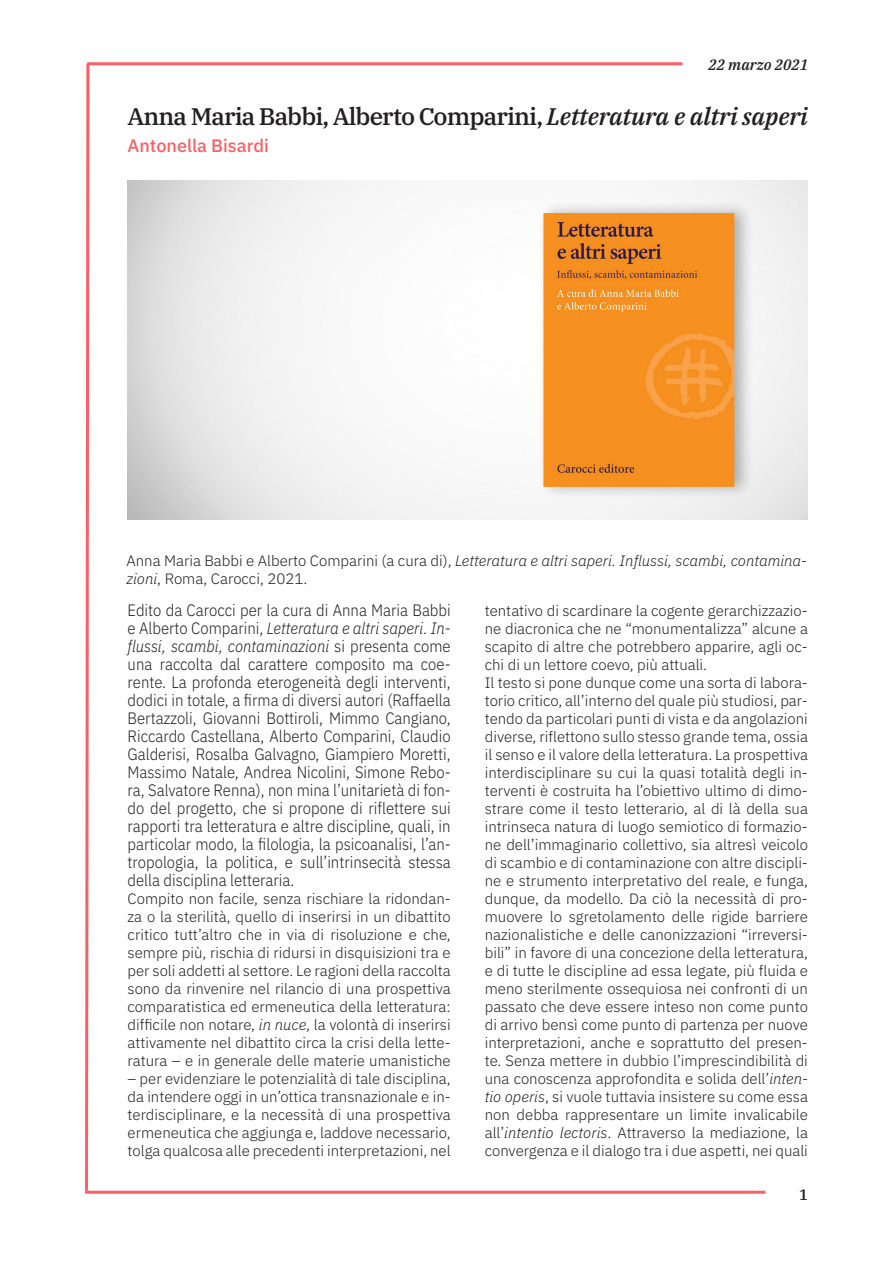
<style>
.page{position:relative;width:893px;height:1263px;background:#fff}
.page>*{position:absolute;margin:0;border:0;box-sizing:border-box;transform-origin:0 0}
.t1{font:500 24px "IBM Plex Serif";letter-spacing:-.04em;color:#231f20}
.t2{font:500 18px "IBM Plex Sans";color:#fc5e63}
.t3{font:300 16.5px/18px "IBM Plex Sans";color:#231f20;text-align:justify;scale:.91 1}
.t4{font:300 15px/18px "IBM Plex Sans";color:#231f20;text-align:justify}
.t5{font:italic 500 15px "IBM Plex Serif";color:#231f20}
.t6{font:500 15px "IBM Plex Serif";color:#231f20}
.s1{font-style:italic}
</style>
<div class="page">
<svg style="left:85px;top:63px;width:6px;height:1128px"></svg>
<hr style="left:87px;top:62px;width:595px;height:3px;background:#fc5e63">
<hr style="left:85px;top:1191px;width:680px;height:3px;background:#fc5e63">
<img style="left:128px;top:181px;width:680px;height:339px">
<p class="t5" style="left:709px;top:53px;width:101px">22 marzo 2021</p>
<p class="t1" style="left:128px;top:98px;width:682px">Anna Maria Babbi, Alberto Comparini, <span class="s1">Letteratura e altri saperi</span></p>
<p class="t2" style="left:128px;top:132px;width:143px">Antonella Bisardi</p>
<p class="t4" style="left:126px;top:550px;width:682px">Anna Maria Babbi e Alberto Comparini (a cura di), <span class="s1">Letteratura e altri saperi. Influssi, scambi, contamina&shy;zioni</span>, Roma, Carocci, 2021.</p>
<p class="t3" style="left:128px;top:599px;width:357px">Edito da Carocci per la cura di Anna Maria Babbi e Alberto Comparini, <span class="s1">Letteratura e altri saperi. In&shy;flussi, scambi, contaminazioni</span> si presenta come una raccolta dal carattere composito ma coe&shy;rente. La profonda eterogeneità degli interventi, dodici in totale, a firma di diversi autori (Raffaella Bertazzoli, Giovanni Bottiroli, Mimmo Cangiano, Riccardo Castellana, Alberto Comparini, Claudio Galderisi, Rosalba Galvagno, Giampiero Moretti, Massimo Natale, Andrea Nicolini, Simone Rebo&shy;ra, Salvatore Renna), non mina l’unitarietà di fon&shy;do del progetto, che si propone di riflettere sui rapporti tra letteratura e altre discipline, quali, in particolar modo, la filologia, la psicoanalisi, l’an&shy;tropologia, la politica, e sull’intrinsecità stessa della disciplina letteraria.</p>
<p class="t4" style="left:128px;top:888px;width:325px">Compito non facile, senza rischiare la ridondan&shy;za o la sterilità, quello di inserirsi in un dibattito critico tutt’altro che in via di risoluzione e che, sempre più, rischia di ridursi in disquisizioni tra e per soli addetti al settore. Le ragioni della raccolta sono da rinvenire nel rilancio di una prospettiva comparatistica ed ermeneutica della letteratura: difficile non notare, <span class="s1">in nuce</span>, la volontà di inserirsi attivamente nel dibattito circa la crisi della lette&shy;ratura – e in generale delle materie umanistiche</p>
<p class="t4" style="left:128px;top:1068px;width:325px">– per evidenziare le potenzialità di tale disciplina, da intendere oggi in un’ottica transnazionale e in&shy;terdisciplinare, e la necessità di una prospettiva ermeneutica che aggiunga e, laddove necessario, tolga qualcosa alle precedenti interpretazioni, nel</p>
<p class="t4" style="left:485px;top:600px;width:325px">tentativo di scardinare la cogente gerarchizzazio&shy;ne diacronica che ne “monumentalizza” alcune a scapito di altre che potrebbero apparire, agli oc&shy;chi di un lettore coevo, più attuali.</p>
<p class="t4" style="left:485px;top:672px;width:325px">Il testo si pone dunque come una sorta di labora&shy;torio critico, all’interno del quale più studiosi, par&shy;tendo da particolari punti di vista e da angolazioni diverse, riflettono sullo stesso grande tema, ossia il senso e il valore della letteratura. La prospettiva interdisciplinare su cui la quasi totalità degli in&shy;terventi è costruita ha l’obiettivo ultimo di dimo&shy;strare come il testo letterario, al di là della sua intrinseca natura di luogo semiotico di formazio&shy;ne dell’immaginario collettivo, sia altresì veicolo di scambio e di contaminazione con altre discipli&shy;ne e strumento interpretativo del reale, e funga, dunque, da modello. Da ciò la necessità di pro&shy;muovere lo sgretolamento delle rigide barriere nazionalistiche e delle canonizzazioni “irreversi&shy;bili” in favore di una concezione della letteratura, e di tutte le discipline ad essa legate, più fluida e meno sterilmente ossequiosa nei confronti di un passato che deve essere inteso non come punto di arrivo bensì come punto di partenza per nuove interpretazioni, anche e soprattutto del presen&shy;te. Senza mettere in dubbio l’imprescindibilità di una conoscenza approfondita e solida dell’<span class="s1">inten&shy;tio operis</span>, si vuole tuttavia insistere su come essa non debba rappresentare un limite invalicabile all’<span class="s1">intentio lectoris</span>. Attraverso la mediazione, la convergenza e il dialogo tra i due aspetti, nei quali</p>
<p class="t6" style="left:799px;top:1182px;width:10px">1</p>
</div>
